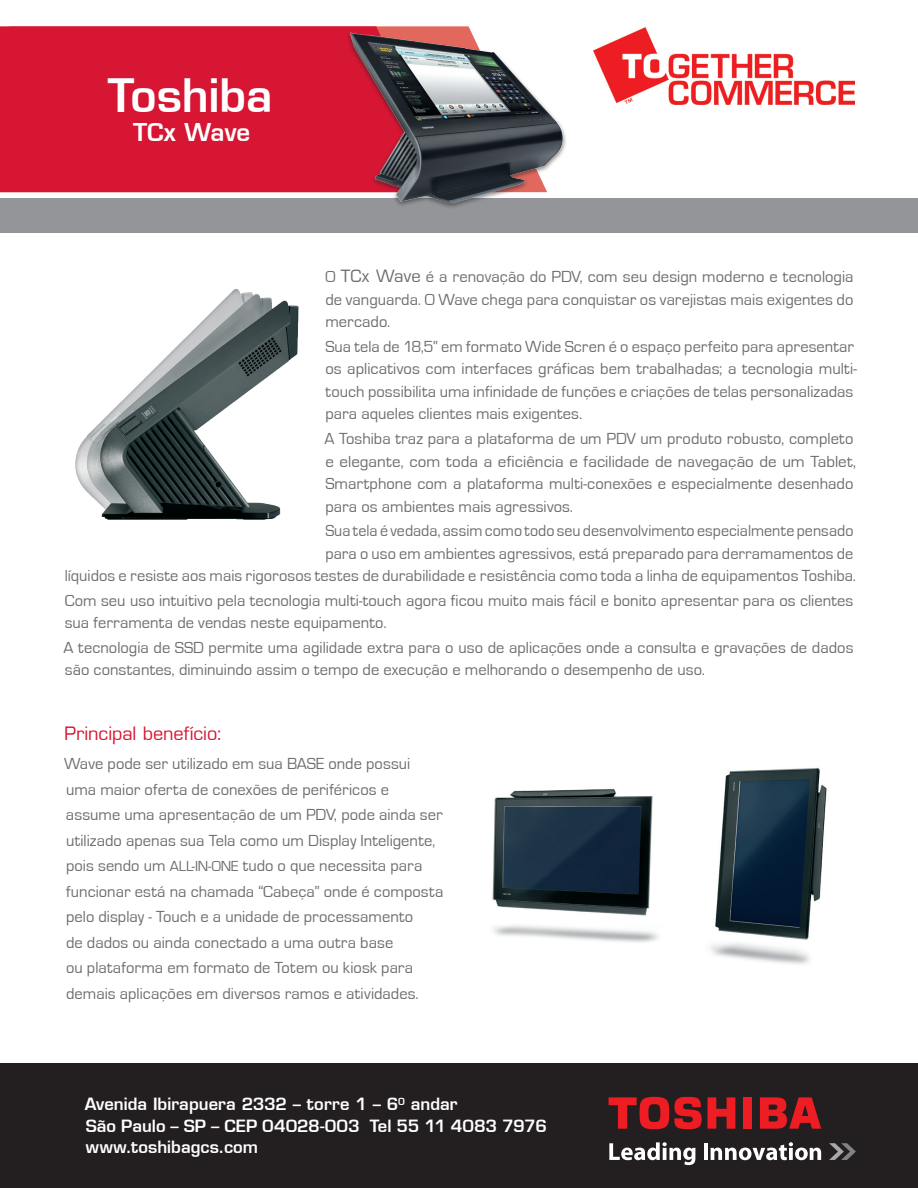
<style>
.page{position:relative;width:918px;height:1188px;background:#fff}
.page>*{position:absolute;margin:0;border:0;box-sizing:border-box;transform-origin:0 0}
.Toshiba{font:600 45px "Eurostile";color:#fff}
.t1{font:600 24px "Eurostile";color:#fff}
.Principais_benefício{font:500 18px "Eurostile";letter-spacing:-.005em;color:#d71633}
.Texto{font:16.5px/22.5px "Eurostile";color:#6c6d70}
.TXT{font:16.5px/25.5px "Eurostile";color:#6c6d70}
.t2{font:600 16.5px/21.6px "Eurostile";color:#fff}
.s1{font-weight:500}
.s2{font-size:15px}
</style>
<div class="page">
<div style="left:0;top:1063px;width:918px;height:125px;background:#231f20"></div>
<svg style="left:829px;top:1143px;width:27px;height:17px"></svg>
<svg style="left:609px;top:1142px;width:87px;height:23px"></svg>
<hr style="left:704px;top:1143px;width:3px;height:17px;background:#fff">
<svg style="left:711px;top:1142px;width:110px;height:18px"></svg>
<div style="left:743px;top:1097px;width:9px;height:32px;background:#ee1d23"></div>
<svg style="left:708px;top:1097px;width:27px;height:32px"></svg>
<svg style="left:760px;top:1097px;width:61px;height:32px"></svg>
<svg style="left:609px;top:1097px;width:93px;height:33px"></svg>
<img style="left:593px;top:27px;width:261px;height:77px">
<div style="left:0;top:26px;width:339px;height:166px;background:#d71633"></div>
<div style="left:0;top:199px;width:918px;height:34px;background:#939598"></div>
<img style="left:75px;top:289px;width:224px;height:231px">
<img style="left:492px;top:789px;width:167px;height:154px">
<img style="left:710px;top:768px;width:117px;height:197px">
<img style="left:339px;top:26px;width:233px;height:181px">
<p class="Toshiba" style="left:108px;top:68px;width:166px">Toshiba</p>
<p class="t1" style="left:133px;top:117px;width:119px">TCx Wave</p>
<p class="Texto" style="left:325px;top:266px;width:530px;text-align:justify">O <span class="s1">TCx Wave</span> é a renovação do PDV, com seu design moderno e tecnologia de vanguarda. O Wave chega para conquistar os varejistas mais exigentes do mercado.</p>
<p class="Texto" style="left:325px;top:336px;width:533px">Sua tela de 18,5” em formato Wide Scren é o espaço perfeito para apresentar os aplicativos com interfaces gráficas bem trabalhadas; a tecnologia multi&shy;touch possibilita uma infinidade de funções e criações de telas personalizadas para aqueles clientes mais exigentes.</p>
<p class="Texto" style="left:324px;top:428px;width:533px">A Toshiba traz para a plataforma de um PDV um produto robusto, completo e elegante, com toda a eficiência e facilidade de navegação de um Tablet, Smartphone com a plataforma multi-conexões e especialmente desenhado para os ambientes mais agressivos.</p>
<p class="Texto" style="left:65px;top:520px;width:793px;text-align:right">Sua tela é vedada, assim como todo seu desenvolvimento especialmente pensado<br>para o uso em ambientes agressivos, está preparado para derramamentos de<br>líquidos e resiste aos mais rigorosos testes de durabilidade e resistência como toda a linha de equipamentos Toshiba.</p>
<p class="Texto" style="left:65px;top:590px;width:790px">Com seu uso intuitivo pela tecnologia multi-touch agora ficou muito mais fácil e bonito apresentar para os clientes sua ferramenta de vendas neste equipamento.</p>
<p class="Texto" style="left:64px;top:637px;width:791px">A tecnologia de SSD permite uma agilidade extra para o uso de aplicações onde a consulta e gravações de dados são constantes, diminuindo assim o tempo de execução e melhorando o desempenho de uso.</p>
<p class="Principais_benefício" style="left:65px;top:722px;width:160px">Principal benefício:</p>
<p class="TXT" style="left:64px;top:752px;width:381px">Wave pode ser utilizado em sua BASE onde possui uma maior oferta de conexões de periféricos e assume uma apresentação de um PDV, pode ainda ser utilizado apenas sua Tela como um Display Inteligente, pois sendo um <span class="s2">ALL-IN-ONE</span> tudo o que necessita para funcionar está na chamada “Cabeça” onde é composta pelo display - Touch e a unidade de processamento<br>de dados ou ainda conectado a uma outra base<br>ou plataforma em formato de Totem ou kiosk para demais aplicações em diversos ramos e atividades.</p>
<p class="t2" style="left:85px;top:1093px;width:464px">Avenida Ibirapuera 2332 – torre 1 – 6<sup>0</sup> andar<br>São Paulo – SP – CEP 04028-003 Tel 55 11 4083 7976 www.toshibagcs.com</p>
</div>
